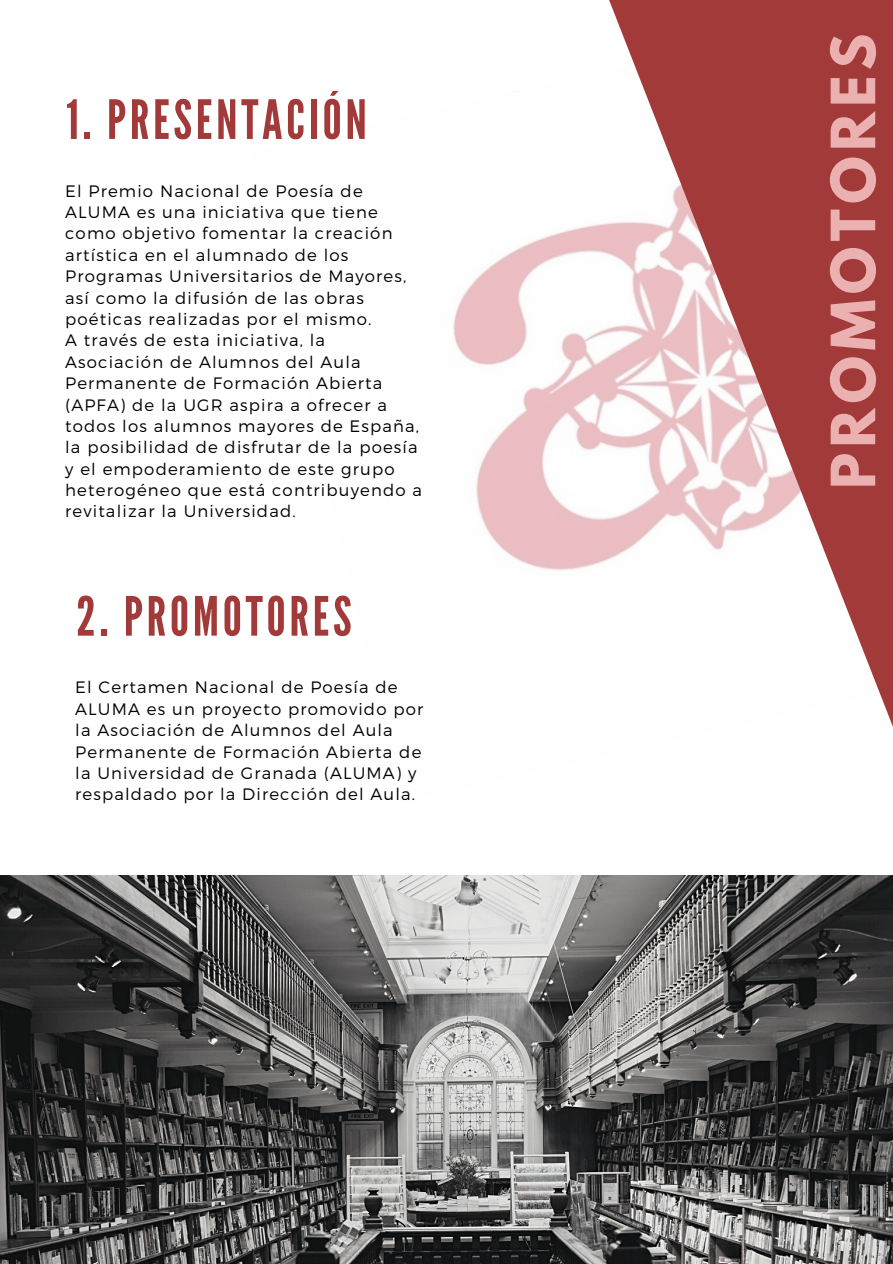
<style>
.page{position:relative;width:893px;height:1264px;background:#fff}
.page>*{position:absolute;margin:0;border:0;box-sizing:border-box;transform-origin:0 0}
.t1{font:54px "League Gothic";letter-spacing:.07em;color:#a23a3a}
.t2{font:700 54px "League Spartan";letter-spacing:.1em;color:#ebb1b0}
.t3{font:300 16.5px/21.3px "Montserrat";letter-spacing:.07em;color:#000}
</style>
<div class="page">
<svg style="left:453px;top:0;width:439px;height:724px"></svg>
<img style="left:0;top:875px;width:892px;height:388px">
<p class="t1" style="left:66px;top:88px;width:302px">1. PRESENTACIÓN</p>
<p class="t3" style="left:65px;top:179px;width:342px">El Premio Nacional de Poesía de ALUMA es una iniciativa que tiene como objetivo fomentar la creación artística en el alumnado de los Programas Universitarios de Mayores, así como la difusión de las obras poéticas realizadas por el mismo.</p>
<p class="t3" style="left:65px;top:329px;width:358px">A través de esta iniciativa, la Asociación de Alumnos del Aula Permanente de Formación Abierta (APFA) de la UGR aspira a ofrecer a todos los alumnos mayores de España, la posibilidad de disfrutar de la poesía y el empoderamiento de este grupo heterogéneo que está contribuyendo a revitalizar la Universidad.</p>
<p class="t1" style="left:76px;top:585px;width:277px">2. PROMOTORES</p>
<p class="t3" style="left:75px;top:676px;width:349px">El Certamen Nacional de Poesía de ALUMA es un proyecto promovido por la Asociación de Alumnos del Aula Permanente de Formación Abierta de la Universidad de Granada (ALUMA) y respaldado por la Dirección del Aula.</p>
<p class="t2" style="left:826px;top:489px;width:456px;rotate:-90deg">PROMOTORES</p>
</div>
